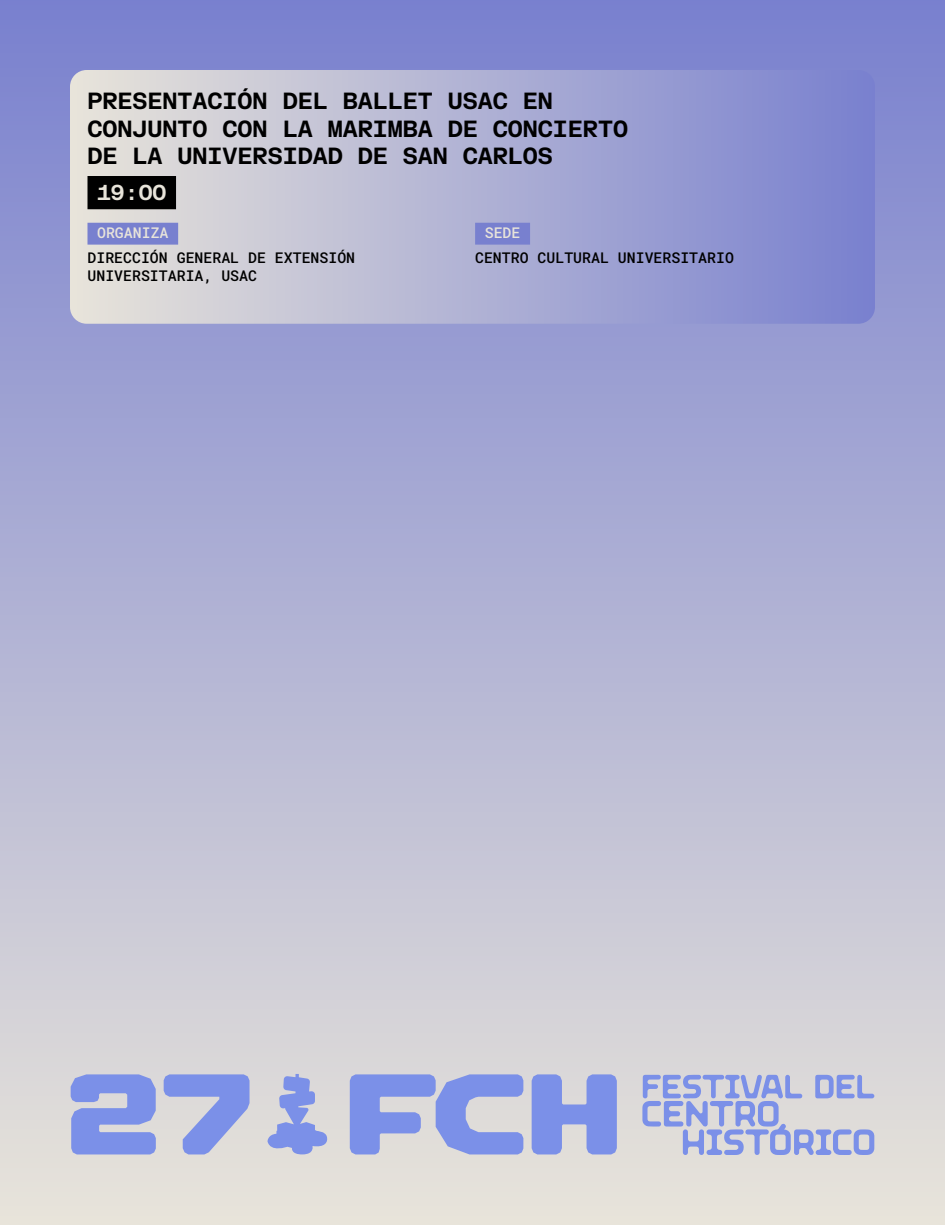
<style>
.page{position:relative;width:945px;height:1225px;background:#fff}
.page>*{position:absolute;margin:0;border:0;box-sizing:border-box;transform-origin:0 0}
.t1{font:700 22.75px/27.3px "FK Grotesk Mono";color:#000}
.t2{font:700 21px "FK Grotesk Mono";color:#e8e4da}
.t3{font:500 14.88px/17.8px "Roboto Mono";color:#000}
.t4{font:500 14.88px "Roboto Mono";color:#e8e4da}
</style>
<div class="page">
<div style="left:0;top:0;width:945px;height:1225px;background:linear-gradient(to bottom,#7980cf,#e8e4da)"></div>
<svg style="left:642px;top:1074px;width:232px;height:81px;background:#b9bfde"></svg>
<svg style="left:71px;top:1074px;width:85px;height:80px;background:#8e9ee4"></svg>
<svg style="left:164px;top:1074px;width:86px;height:80px;background:#a6b1e1"></svg>
<svg style="left:350px;top:1074px;width:173px;height:80px;background:#9eabe2"></svg>
<svg style="left:532px;top:1074px;width:85px;height:80px;background:#92a1e4"></svg>
<svg style="left:268px;top:1074px;width:60px;height:81px;background:#acb5e0"></svg>
<svg style="left:70px;top:70px;width:805px;height:254px;background:#afb1d4"></svg>
<div style="left:88px;top:176px;width:88px;height:33px;background:#000"></div>
<div style="left:88px;top:223px;width:90px;height:22px;background:#7880cf"></div>
<div style="left:475px;top:223px;width:55px;height:22px;background:#7880cf"></div>
<p class="t1" style="left:88px;top:86px;width:542px">PRESENTACIÓN DEL BALLET USAC EN<br>CONJUNTO CON LA MARIMBA DE CONCIERTO<br>DE LA UNIVERSIDAD DE SAN CARLOS</p>
<p class="t2" style="left:97px;top:176px;width:71px">19:00</p>
<p class="t4" style="left:97px;top:223px;width:73px">ORGANIZA</p>
<p class="t3" style="left:88px;top:249px;width:269px">DIRECCIÓN GENERAL DE EXTENSIÓN<br>UNIVERSITARIA, USAC</p>
<p class="t4" style="left:485px;top:223px;width:37px">SEDE</p>
<p class="t3" style="left:475px;top:249px;width:260px">CENTRO CULTURAL UNIVERSITARIO</p>
</div>
